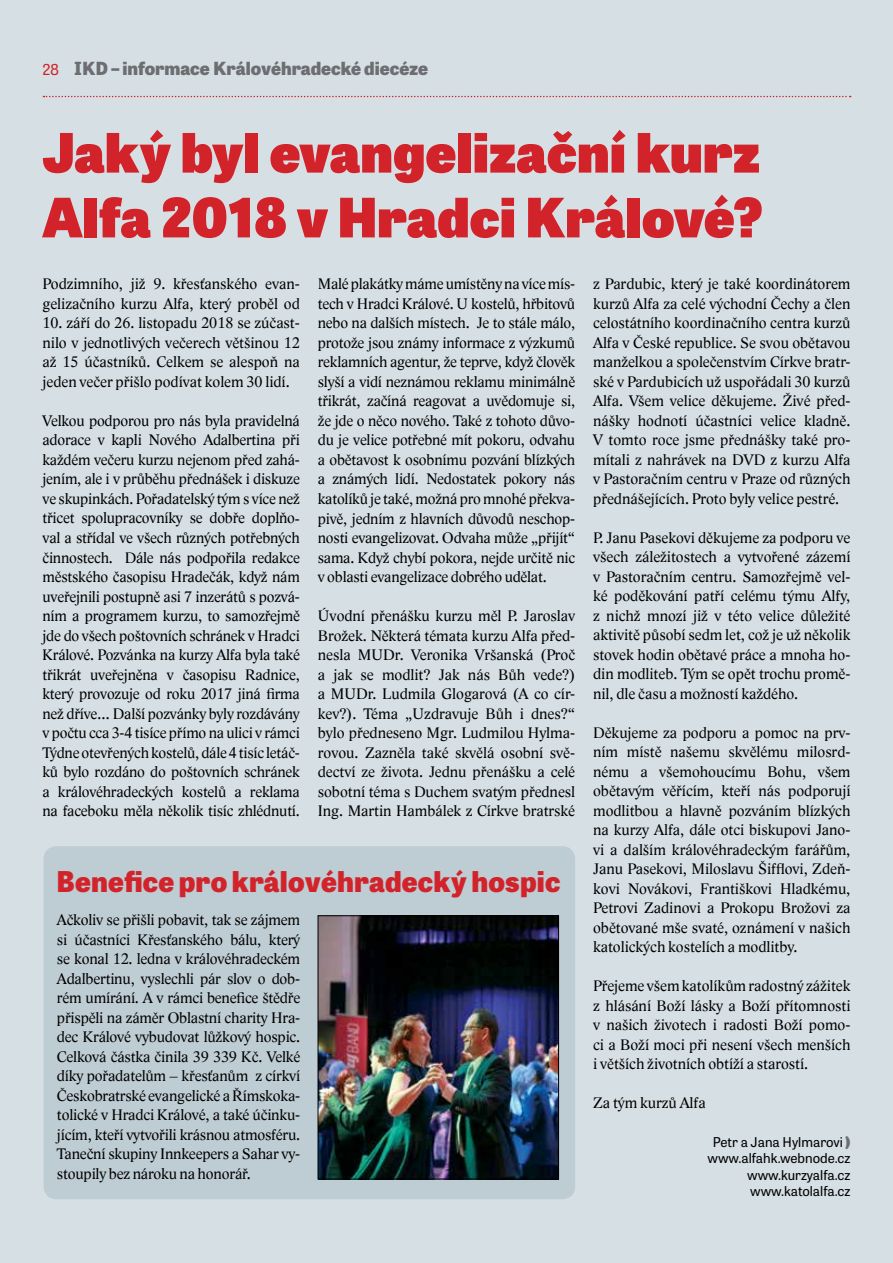
<style>
.page{position:relative;width:893px;height:1263px;background:#d6dfe3}
.page>*{position:absolute;margin:0;border:0;box-sizing:border-box;transform-origin:0 0}
.t1{font:800 54px/64.8px "Tablet Gothic";letter-spacing:.01em;color:#d2232a}
.t2{font:800 28.5px "Tablet Gothic";letter-spacing:.01em;color:#d2232a}
.t3{font:800 18px "Tablet Gothic";color:#6d6e71}
.t4{font:15.75px/19.5px "Lido STFCE";color:#000;text-align:justify}
.t5{font:13.5px/16.5px "Tablet Gothic";color:#000;text-align:right}
.s1{font-weight:400;font-size:15px;color:#d2232a}
.s2{font-weight:800;color:#6d6e71}
</style>
<div class="page">
<svg style="left:43px;top:96px;width:808px;height:1px"></svg>
<div style="left:44px;top:846px;width:531px;height:353px;background:#beccd3;border-radius:13px"></div>
<img style="left:320px;top:917px;width:237px;height:260px">
<div style="left:318px;top:915px;width:241px;height:264px;border:1px solid #000"></div>
<p class="t3" style="left:43px;top:55px;width:387px"><span class="s1">28</span> IKD – informace Královéhradecké diecéze</p>
<h1 class="t1" style="left:43px;top:118px;width:722px">Jaký byl evangelizační kurz<br>Alfa 2018 v Hradci Králové?</h1>
<p class="t4" style="left:43px;top:275px;width:259px">Podzimního, již 9. křesťanského evan&shy;gelizačního kurzu Alfa, který proběl od</p>
<p class="t4" style="left:43px;top:314px;width:259px">10. září do 26. listopadu 2018 se zúčast&shy;nilo v jednotlivých večerech většinou 12 až 15 účastníků. Celkem se alespoň na jeden večer přišlo podívat kolem 30 lidí.</p>
<p class="t4" style="left:43px;top:411px;width:259px">Velkou podporou pro nás byla pravidelná adorace v kapli Nového Adalbertina při každém večeru kurzu nejenom před zahá&shy;jením, ale i v průběhu přednášek i diskuze ve skupinkách. Pořadatelský tým s více než třicet spolupracovníky se dobře doplňo&shy;val a střídal ve všech různých potřebných činnostech. Dále nás podpořila redakce městského časopisu Hradečák, když nám uveřejnili postupně asi 7 inzerátů s pozvá&shy;ním a programem kurzu, to samozřejmě jde do všech poštovních schránek v Hradci Králové. Pozvánka na kurzy Alfa byla také třikrát uveřejněna v časopisu Radnice, který provozuje od roku 2017 jiná firma než dříve… Další pozvánky byly rozdávány v počtu cca 3-4 tisíce přímo na ulici v rámci Týdne otevřených kostelů, dále 4 tisíc letáč&shy;ků bylo rozdáno do poštovních schránek a královéhradeckých kostelů a reklama na faceboku měla několik tisíc zhlédnutí.</p>
<p class="t4" style="left:318px;top:275px;width:259px">Malé plakátky máme umístěny na více mís&shy;tech v Hradci Králové. U kostelů, hřbitovů nebo na dalších místech. Je to stále málo, protože jsou známy informace z výzkumů reklamních agentur, že teprve, když člověk slyší a vidí neznámou reklamu minimálně třikrát, začíná reagovat a uvědomuje si, že jde o něco nového. Také z tohoto důvo&shy;du je velice potřebné mít pokoru, odvahu a obětavost k osobnímu pozvání blízkých a známých lidí. Nedostatek pokory nás katolíků je také, možná pro mnohé překva&shy;pivě, jedním z hlavních důvodů neschop&shy;nosti evangelizovat. Odvaha může „přijít“ sama. Když chybí pokora, nejde určitě nic v oblasti evangelizace dobrého udělat.</p>
<p class="t4" style="left:318px;top:606px;width:259px">Úvodní přenášku kurzu měl P. Jaroslav Brožek. Některá témata kurzu Alfa před&shy;nesla MUDr. Veronika Vršanská (Proč a jak se modlit? Jak nás Bůh vede?) a MUDr. Ludmila Glogarová (A co cír&shy;kev?). Téma „Uzdravuje Bůh i dnes?“ bylo předneseno Mgr. Ludmilou Hylma&shy;rovou. Zazněla také skvělá osobní svě&shy;dectví ze života. Jednu přenášku a celé sobotní téma s Duchem svatým přednesl Ing. Martin Hambálek z Církve bratrské</p>
<h2 class="t2" style="left:56px;top:860px;width:506px">Benefice pro královéhradecký hospic</h2>
<p class="t4" style="left:57px;top:910px;width:245px">Ačkoliv se přišli pobavit, tak se zájmem si účastníci Křesťanského bálu, který se konal 12. ledna v královéhradeckém Adalbertinu, vyslechli pár slov o dob&shy;rém umírání. A v rámci benefice štědře přispěli na záměr Oblastní charity Hra&shy;dec Králové vybudovat lůžkový hospic.<br>Celková částka činila 39 339 Kč. Velké díky pořadatelům – křesťanům z církví Českobratrské evangelické aŘímskoka&shy;tolické v Hradci Králové, a také účinku&shy;jícím, kteří vytvořili krásnou atmosféru.<br>Taneční skupiny Innkeepers a Sahar vy&shy;stoupily bez nároku na honorář.</p>
<p class="t4" style="left:593px;top:275px;width:259px">z Pardubic, který je také koordinátorem kurzů Alfa za celé východní Čechy a člen celostátního koordinačního centra kurzů Alfa v České republice. Se svou obětavou manželkou a společenstvím Církve bratr&shy;ské v Pardubicích už uspořádali 30 kurzů Alfa. Všem velice děkujeme. Živé před&shy;nášky hodnotí účastníci velice kladně.<br>V tomto roce jsme přednášky také pro&shy;mítali z nahrávek na DVD z kurzu Alfa v Pastoračním centru v Praze od různých přednášejících. Proto byly velice pestré.</p>
<p class="t4" style="left:593px;top:528px;width:259px">P. Janu Pasekovi děkujeme za podporu ve všech záležitostech a vytvořené zázemí v Pastoračním centru. Samozřejmě vel&shy;ké poděkování patří celému týmu Alfy, z nichž mnozí již v této velice důležité aktivitě působí sedm let, což je už několik stovek hodin obětavé práce a mnoha ho&shy;din modliteb. Tým se opět trochu promě&shy;nil, dle času a možností každého.</p>
<p class="t4" style="left:593px;top:723px;width:259px">Děkujeme za podporu a pomoc na prv&shy;ním místě našemu skvělému milosrd&shy;nému a všemohoucímu Bohu, všem obětavým věřícím, kteří nás podporují modlitbou a hlavně pozváním blízkých na kurzy Alfa, dále otci biskupovi Jano&shy;vi a dalším královéhradeckým farářům, Janu Pasekovi, Miloslavu Šifflovi, Zdeň&shy;kovi Novákovi, Františkovi Hladkému, Petrovi Zadinovi a Prokopu Brožovi za obětované mše svaté, oznámení v našich katolických kostelích a modlitby.</p>
<p class="t4" style="left:593px;top:976px;width:259px">Přejeme všem katolíkům radostný zážitek z hlásání Boží lásky a Boží přítomnosti v našich životech i radosti Boží pomo&shy;ci a Boží moci při nesení všech menších i větších životních obtíží a starostí.</p>
<p class="t4" style="left:593px;top:1093px;width:114px">Za tým kurzů Alfa</p>
<p class="t5" style="left:707px;top:1133px;width:144px">Petr a Jana Hylmarovi <span class="s2">) </span>www.alfahk.webnode.cz www.kurzyalfa.cz www.katolalfa.cz</p>
</div>
